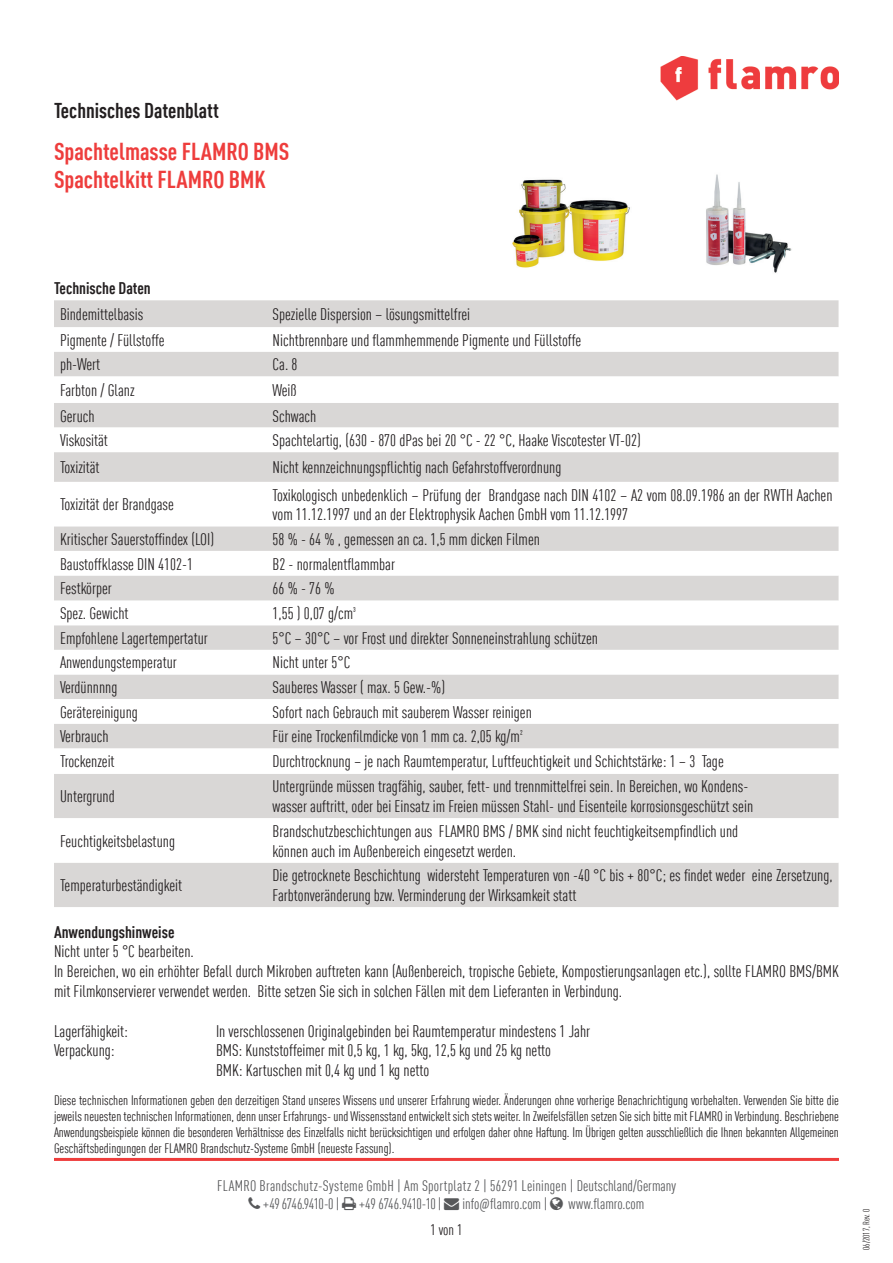
<style>
.page{position:relative;width:893px;height:1263px;background:#fff}
.page>*{position:absolute;margin:0;border:0;box-sizing:border-box;transform-origin:0 0}
.t1{font:700 condensed 24px/28.8px "DIN Pro";color:#ee3d3c}
.t2{font:700 condensed 21px "DIN Pro";color:#231f20}
.t3{font:condensed 16.5px/19.8px "DIN Pro";color:#231f20}
.t4{font:700 condensed 16.5px "DIN Pro";color:#231f20}
.t5{font:condensed 15px/18px "DIN Pro";letter-spacing:.01em;color:#57585a}
.t6{font:condensed 15px "DIN Pro";letter-spacing:-.03em;color:#57585a}
.t7{font:condensed 15px "DIN Pro";color:#231f20}
.t8{font:condensed 13.5px/16.2px "DIN Pro";color:#231f20;text-align:justify}
.t9{font:condensed 9px "DIN Pro";color:#231f20}
</style>
<div class="page">
<hr style="left:54px;top:1158px;width:785px;height:3px;background:#ee3d3c">
<img style="left:660px;top:56px;width:179px;height:44px">
<img style="left:706px;top:174px;width:86px;height:99px">
<img style="left:512px;top:179px;width:118px;height:89px">
<div style="left:54px;top:300px;width:784px;height:27px;background:#d9d7d6"></div>
<div style="left:54px;top:352px;width:784px;height:555px;background:#d9d7d6"></div>
<svg style="left:54px;top:376px;width:784px;height:487px"></svg>
<p class="t2" style="left:54px;top:95px;width:166px">Technisches Datenblatt</p>
<h1 class="t1" style="left:54px;top:135px;width:237px">Spachtelmasse FLAMRO BMS<br>Spachtelkitt FLAMRO BMK</h1>
<p class="t4" style="left:54px;top:276px;width:98px">Technische Daten</p>
<p class="t3" style="left:60px;top:303px;width:85px">Bindemittelbasis</p>
<p class="t3" style="left:273px;top:303px;width:199px">Spezielle Dispersion – lösungsmittelfrei</p>
<p class="t3" style="left:60px;top:329px;width:106px">Pigmente / Füllstoffe</p>
<p class="t3" style="left:273px;top:329px;width:310px">Nichtbrennbare und flammhemmende Pigmente und Füllstoffe</p>
<p class="t3" style="left:60px;top:354px;width:42px">ph-Wert</p>
<p class="t3" style="left:273px;top:354px;width:26px">Ca. 8</p>
<p class="t3" style="left:60px;top:379px;width:76px">Farbton / Glanz</p>
<p class="t3" style="left:273px;top:379px;width:26px">Weiß</p>
<p class="t3" style="left:60px;top:405px;width:36px">Geruch</p>
<p class="t3" style="left:273px;top:405px;width:45px">Schwach</p>
<p class="t3" style="left:60px;top:429px;width:49px">Viskosität</p>
<p class="t3" style="left:273px;top:429px;width:370px">Spachtelartig, (630 - 870 dPas bei 20 °C - 22 °C, Haake Viscotester VT-02)</p>
<p class="t3" style="left:60px;top:457px;width:41px">Toxizität</p>
<p class="t3" style="left:273px;top:457px;width:290px">Nicht kennzeichnungspflichtig nach Gefahrstoffverordnung</p>
<p class="t3" style="left:60px;top:494px;width:115px">Toxizität der Brandgase</p>
<p class="t3" style="left:273px;top:484px;width:561px">Toxikologisch unbedenklich – Prüfung der Brandgase nach DIN 4102 – A2 vom 08.09.1986 an der RWTH Aachen vom 11.12.1997 und an der Elektrophysik Aachen GmbH vom 11.12.1997</p>
<p class="t3" style="left:60px;top:528px;width:156px">Kritischer Sauerstoffindex (LOI)</p>
<p class="t3" style="left:273px;top:528px;width:269px">58 % - 64 % , gemessen an ca. 1,5 mm dicken Filmen</p>
<p class="t3" style="left:60px;top:553px;width:134px">Baustoffklasse DIN 4102-1</p>
<p class="t3" style="left:273px;top:553px;width:124px">B2 - normalentflammbar</p>
<p class="t3" style="left:60px;top:578px;width:54px">Festkörper</p>
<p class="t3" style="left:273px;top:578px;width:63px">66 % - 76 %</p>
<p class="t3" style="left:60px;top:602px;width:70px">Spez. Gewicht</p>
<p class="t3" style="left:273px;top:602px;width:85px">1,55 ) 0,07 g/cm³</p>
<p class="t3" style="left:60px;top:627px;width:149px">Empfohlene Lagertempertatur</p>
<p class="t3" style="left:273px;top:627px;width:327px">5°C – 30°C – vor Frost und direkter Sonneneinstrahlung schützen</p>
<p class="t3" style="left:60px;top:652px;width:118px">Anwendungstemperatur</p>
<p class="t3" style="left:273px;top:652px;width:79px">Nicht unter 5°C</p>
<p class="t3" style="left:60px;top:676px;width:59px">Verdünnnng</p>
<p class="t3" style="left:273px;top:676px;width:174px">Sauberes Wasser ( max. 5 Gew.-%)</p>
<p class="t3" style="left:60px;top:701px;width:79px">Gerätereinigung</p>
<p class="t3" style="left:273px;top:701px;width:261px">Sofort nach Gebrauch mit sauberem Wasser reinigen</p>
<p class="t3" style="left:60px;top:726px;width:50px">Verbrauch</p>
<p class="t3" style="left:273px;top:726px;width:251px">Für eine Trockenfilmdicke von 1 mm ca. 2,05 kg/m²</p>
<p class="t3" style="left:60px;top:751px;width:56px">Trockenzeit</p>
<p class="t3" style="left:273px;top:751px;width:453px">Durchtrocknung – je nach Raumtemperatur, Luftfeuchtigkeit und Schichtstärke: 1 – 3 Tage</p>
<p class="t3" style="left:60px;top:785px;width:56px">Untergrund</p>
<p class="t3" style="left:273px;top:776px;width:482px">Untergründe müssen tragfähig, sauber, fett- und trennmittelfrei sein. In Bereichen, wo Kondens&shy;wasser auftritt, oder bei Einsatz im Freien müssen Stahl- und Eisenteile korrosionsgeschützt sein</p>
<p class="t3" style="left:60px;top:830px;width:117px">Feuchtigkeitsbelastung</p>
<p class="t3" style="left:273px;top:820px;width:467px">Brandschutzbeschichtungen aus FLAMRO BMS / BMK sind nicht feuchtigkeitsempfindlich und können auch im Außenbereich eingesetzt werden.</p>
<p class="t3" style="left:60px;top:874px;width:124px">Temperaturbeständigkeit</p>
<p class="t3" style="left:273px;top:864px;width:561px">Die getrocknete Beschichtung widersteht Temperaturen von -40 °C bis + 80°C; es findet weder eine Zersetzung,<br>Farbtonveränderung bzw. Verminderung der Wirksamkeit statt</p>
<p class="t4" style="left:54px;top:920px;width:122px">Anwendungshinweise</p>
<p class="t3" style="left:54px;top:941px;width:786px">Nicht unter 5 °C bearbeiten.<br>In Bereichen, wo ein erhöhter Befall durch Mikroben auftreten kann (Außenbereich, tropische Gebiete, Kompostierungsanlagen etc.), sollte FLAMRO BMS/BMK mit Filmkonservierer verwendet werden. Bitte setzen Sie sich in solchen Fällen mit dem Lieferanten in Verbindung.</p>
<p class="t3" style="left:54px;top:1020px;width:76px">Lagerfähigkeit:</p>
<p class="t3" style="left:216px;top:1020px;width:376px">In verschlossenen Originalgebinden bei Raumtemperatur mindestens 1 Jahr</p>
<p class="t3" style="left:54px;top:1040px;width:62px">Verpackung:</p>
<p class="t3" style="left:216px;top:1040px;width:337px">BMS: Kunststoffeimer mit 0,5 kg, 1 kg, 5kg, 12,5 kg und 25 kg netto<br>BMK: Kartuschen mit 0,4 kg und 1 kg netto</p>
<p class="t8" style="left:54px;top:1091px;width:786px">Diese technischen Informationen geben den derzeitigen Stand unseres Wissens und unserer Erfahrung wieder. Änderungen ohne vorherige Benachrichtigung vorbehalten. Verwenden Sie bitte die jeweils neuesten technischen Informationen, denn unser Erfahrungs- und Wissensstand entwickelt sich stets weiter. In Zweifelsfällen setzen Sie sich bitte mit FLAMRO in Verbindung. Beschriebene Anwendungsbeispiele können die besonderen Verhältnisse des Einzelfalls nicht berücksichtigen und erfolgen daher ohne Haftung. Im Übrigen gelten ausschließlich die Ihnen bekannten Allgemeinen Geschäftsbedingungen der FLAMRO Brandschutz-Systeme GmbH (neueste Fassung).</p>
<p class="t5" style="left:263px;top:1176px;width:414px;text-indent:-46px">FLAMRO Brandschutz-Systeme GmbH | Am Sportplatz 2 | 56291 Leiningen | Deutschland/Germany +49 6746.9410-0 |</p>
<p class="t6" style="left:359px;top:1193px;width:84px">+49 6746.9410-10 |</p>
<p class="t5" style="left:462px;top:1194px;width:87px">info@flamro.com |</p>
<p class="t5" style="left:568px;top:1194px;width:78px">www.flamro.com</p>
<p class="t7" style="left:430px;top:1220px;width:33px">1 von 1</p>
<p class="t9" style="left:860px;top:1250px;width:43px;rotate:-90deg">06/2017, Rev. 0</p>
</div>
